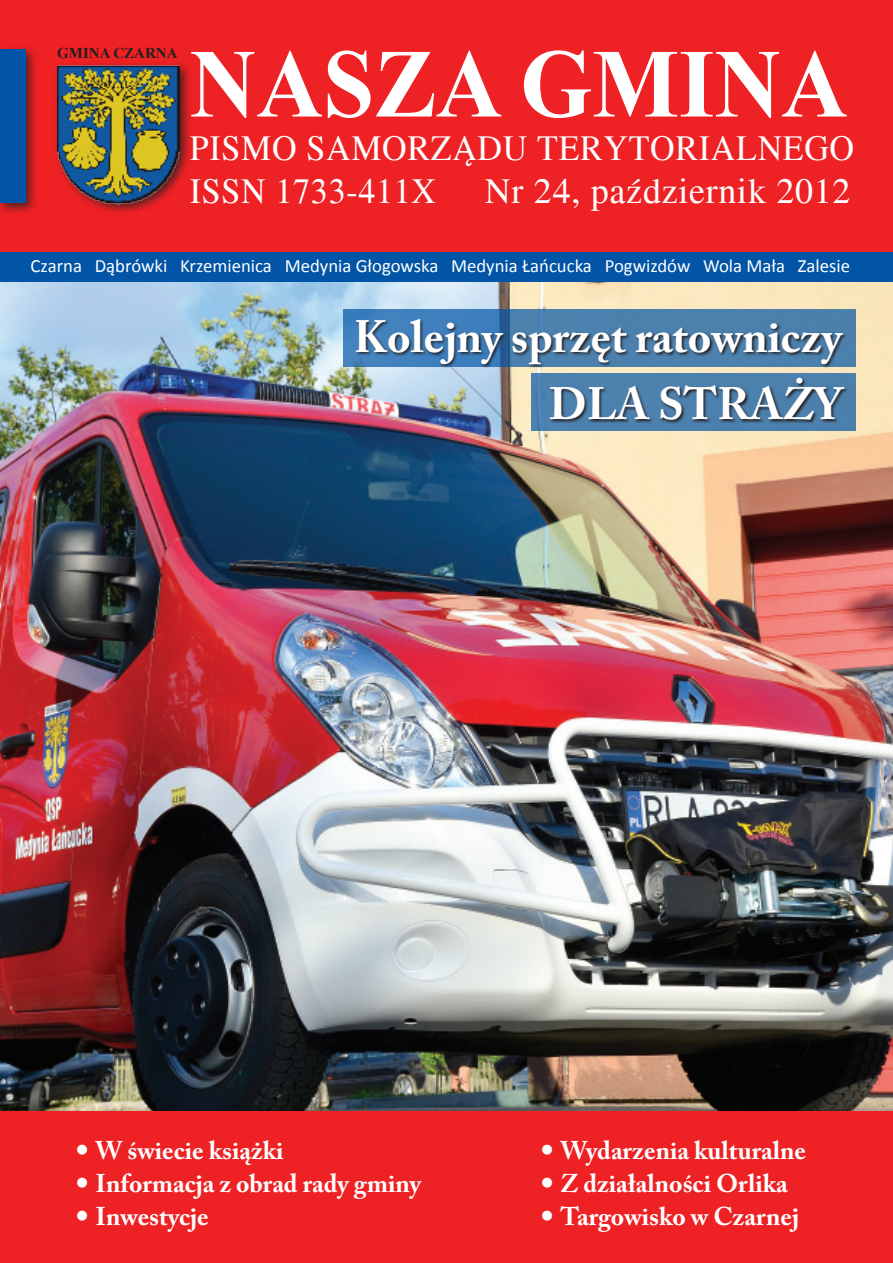
<style>
.page{position:relative;width:893px;height:1263px;background:#fff}
.page>*{position:absolute;margin:0;border:0;box-sizing:border-box;transform-origin:0 0}
.t1{font:700 97.5px "Times New Roman";color:#fff;scale:.94 1}
.t2{font:700 45px/67.5px "Adobe Caslon Pro";color:#fff;text-align:right}
.t3{font:36px/43.2px "Times";letter-spacing:.02em;color:#fff;scale:.95 1}
.t4{font:36px "Times";letter-spacing:.02em;color:#fff}
.t5{font:700 25.5px/33px "Adobe Caslon Pro";color:#fff}
.t6{font:18.75px "Calibri";color:#fff}
.t7{font:700 15px "Times New Roman";color:#231f20}
</style>
<div class="page">
<div style="left:0;top:1110px;width:893px;height:153px;background:#ee2124"></div>
<img style="left:0;top:282px;width:893px;height:828px">
<div style="left:0;top:0;width:893px;height:273px;background:#ee2124"></div>
<div style="left:53px;top:60px;width:139px;height:155px;background:#231f20;opacity:.75"></div>
<img style="left:57px;top:64px;width:123px;height:140px">
<div style="left:0;top:252px;width:893px;height:30px;background:#0154a6"></div>
<div style="left:0;top:44px;width:38px;height:171px;background:#231f20;opacity:.75"></div>
<div style="left:0;top:49px;width:26px;height:154px;background:#0154a6"></div>
<div style="left:343px;top:309px;width:513px;height:58px;background:linear-gradient(to right,#3e7ebc,#5081a7)"></div>
<div style="left:532px;top:373px;width:324px;height:58px;background:#4c80ad"></div>
<svg style="left:355px;top:318px;width:493px;height:106px"></svg>
<svg style="left:77px;top:1145px;width:10px;height:10px"></svg>
<svg style="left:77px;top:1178px;width:10px;height:10px"></svg>
<svg style="left:77px;top:1211px;width:10px;height:10px"></svg>
<svg style="left:542px;top:1145px;width:10px;height:10px"></svg>
<svg style="left:542px;top:1178px;width:10px;height:10px"></svg>
<svg style="left:542px;top:1211px;width:10px;height:10px"></svg>
<p class="t7" style="left:57px;top:43px;width:122px">GMINA CZARNA</p>
<h1 class="t1" style="left:190px;top:16px;width:701px">NASZA GMINA</h1>
<h3 class="t3" style="left:190px;top:126px;width:701px">PISMO SAMORZĄDU TERYTORIALNEGO<br>ISSN 1733-411X</h3>
<h3 class="t4" style="left:485px;top:171px;width:367px">Nr 24, październik 2012</h3>
<p class="t6" style="left:31px;top:255px;width:821px">Czarna Dąbrówki Krzemienica Medynia Głogowska Medynia Łańcucka Pogwizdów Wola Mała Zalesie</p>
<h2 class="t2" style="left:354px;top:303px;width:490px">Kolejny sprzęt ratowniczy<br>DLA STRAŻY</h2>
<p class="t5" style="left:96px;top:1134px;width:327px">W świecie książki<br>Informacja z obrad rady gminy<br>Inwestycje</p>
<p class="t5" style="left:561px;top:1134px;width:247px">Wydarzenia kulturalne<br>Z działalności Orlika<br>Targowisko w Czarnej</p>
</div>
